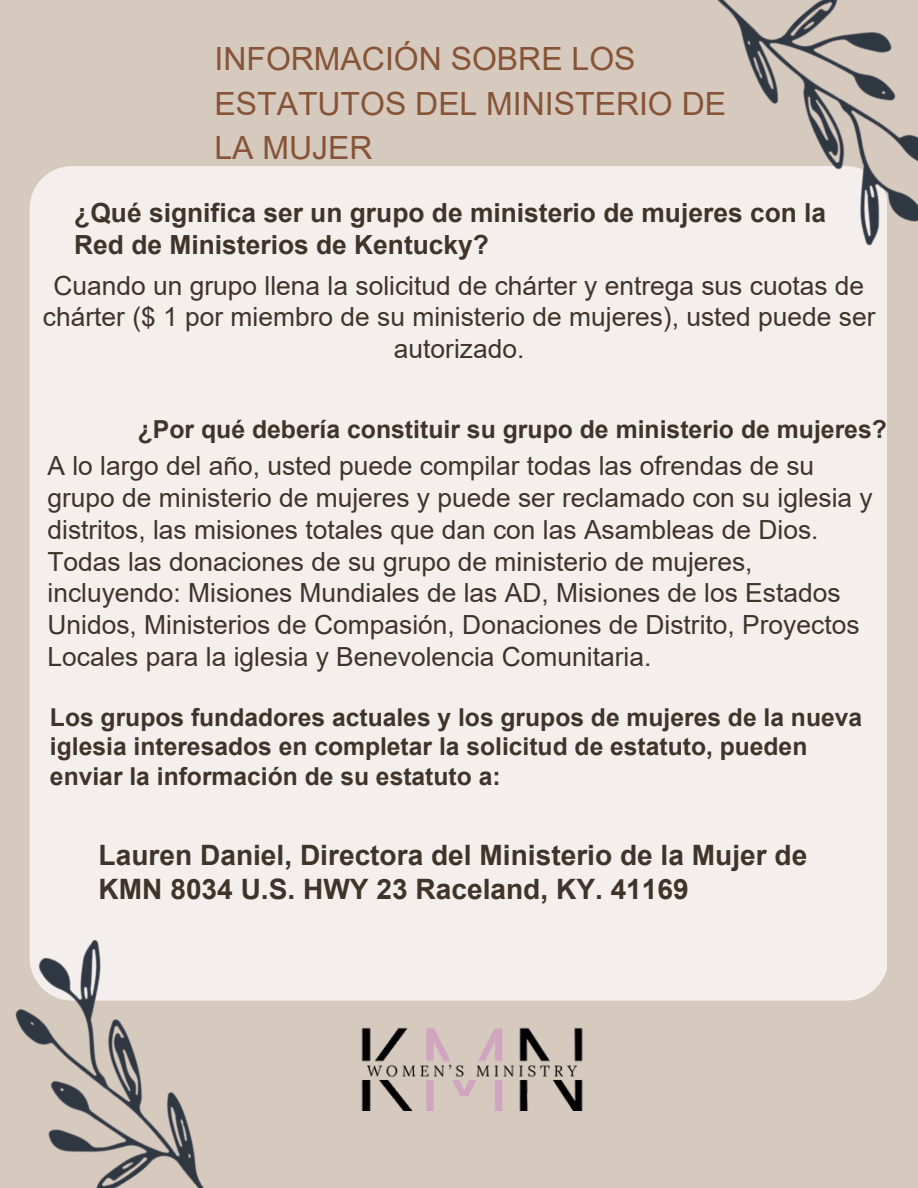
<style>
.page{position:relative;width:918px;height:1188px;background:#d6cabf}
.page>*{position:absolute;margin:0;border:0;box-sizing:border-box;transform-origin:0 0}
.t1{font:31.95px/44.2px "Arial";color:#875437}
.t2{font:700 28.05px/34px "Arial";color:#40342a}
.t3{font:26.4px/31.8px "Arial";color:#40342a;text-align:center}
.t4{font:700 26.4px/31.8px "Arial";color:#40342a}
.t5{font:700 24.75px "Arial";color:#40342a}
.t6{font:700 24.6px/29.5px "Arial";color:#40342a}
</style>
<div class="page">
<img style="left:361px;top:1027px;width:222px;height:83px">
<div style="left:30px;top:166px;width:857px;height:835px;background:#f4efec"></div>
<img style="left:15px;top:870px;width:329px;height:318px">
<img style="left:598px;top:0;width:320px;height:319px">
<p class="t1" style="left:214px;top:37px;width:513px">INFORMACIÓN SOBRE LOS<br>ESTATUTOS DEL MINISTERIO DE<br>LA MUJER</p>
<p class="t4" style="left:74px;top:197px;width:753px">¿Qué significa ser un grupo de ministerio de mujeres con la<br>Red de Ministerios de Kentucky?</p>
<p class="t3" style="left:43px;top:269px;width:834px">Cuando un grupo llena la solicitud de chárter y entrega sus cuotas de chárter ($ 1 por miembro de su ministerio de mujeres), usted puede ser autorizado.</p>
<p class="t5" style="left:138px;top:415px;width:751px">¿Por qué debería constituir su grupo de ministerio de mujeres?</p>
<p class="t3" style="left:47px;top:450px;width:827px;text-align:left">A lo largo del año, usted puede compilar todas las ofrendas de su grupo de ministerio de mujeres y puede ser reclamado con su iglesia y distritos, las misiones totales que dan con las Asambleas de Dios.<br>Todas las donaciones de su grupo de ministerio de mujeres, incluyendo: Misiones Mundiales de las AD, Misiones de los Estados Unidos, Ministerios de Compasión, Donaciones de Distrito, Proyectos Locales para la iglesia y Benevolencia Comunitaria.</p>
<p class="t6" style="left:50px;top:702px;width:814px">Los grupos fundadores actuales y los grupos de mujeres de la nueva iglesia interesados en completar la solicitud de estatuto, pueden enviar la información de su estatuto a:</p>
<p class="t2" style="left:99px;top:838px;width:710px">Lauren Daniel, Directora del Ministerio de la Mujer de<br>KMN 8034 U.S. HWY 23 Raceland, KY. 41169</p>
</div>
